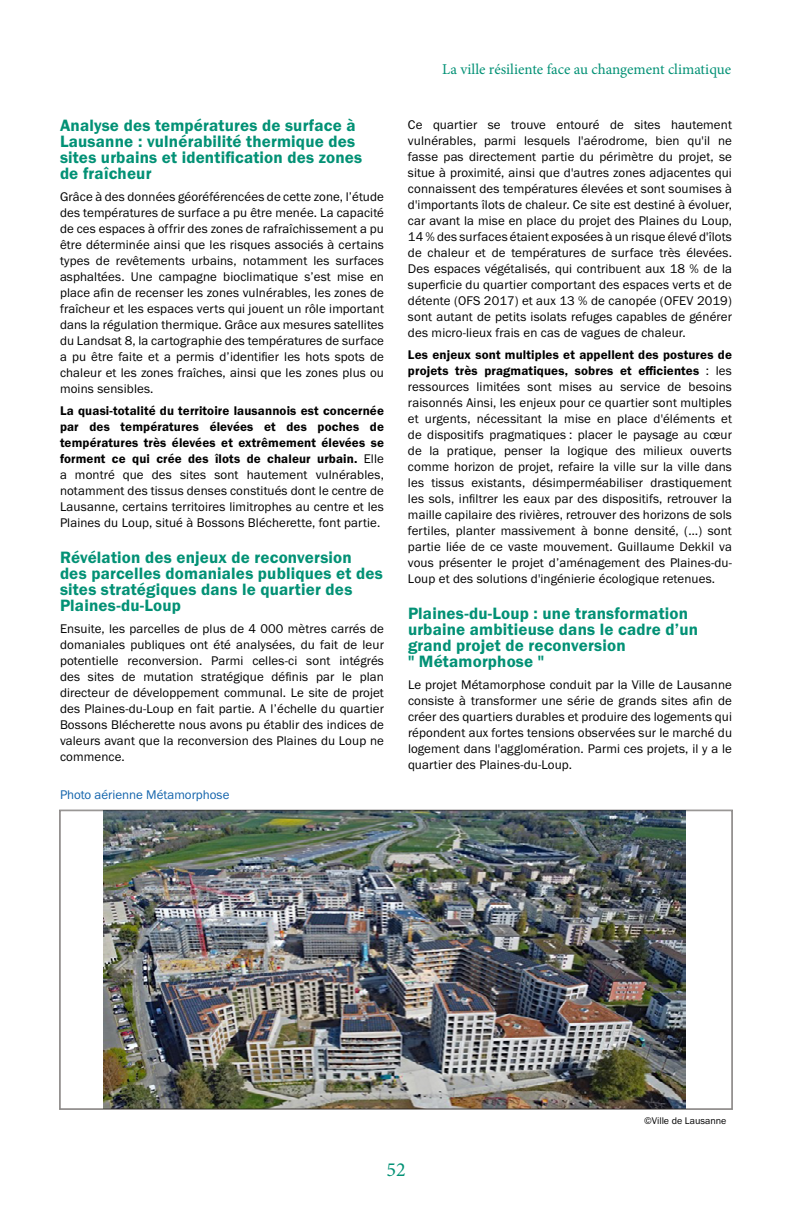
<style>
.page{position:relative;width:792px;height:1224px;background:#fff}
.page>*{position:absolute;margin:0;border:0;box-sizing:border-box;transform-origin:0 0}
.t1{font:20px "Minion Pro";color:#029175}
.t2{font:17px/16px "Franklin Gothic URW Dem";letter-spacing:.01em;color:#029175}
.t3{font:15px "Minion Pro";color:#029175}
.t4{font:13px/16px "Franklin Gothic URW Boo";letter-spacing:.01em;color:#000;text-align:justify}
.t5{font:13px/16px "Franklin Gothic URW Dem";letter-spacing:.01em;color:#000;text-align:justify}
.t6{font:13px "Franklin Gothic URW Boo";color:#1364ac}
.t7{font:10px "Franklin Gothic URW Boo";color:#000}
.s1{font-family:"Franklin Gothic URW Boo"}
</style>
<div class="page">
<img style="left:59px;top:810px;width:674px;height:300px">
<h2 class="t2" style="left:60px;top:117px;width:304px">Analyse des températures de surface à Lausanne : vulnérabilité thermique des sites urbains et identification des zones de fraîcheur</h2>
<p class="t4" style="left:60px;top:189px;width:326px">Grâce à des données géoréférencées de cette zone, l’étude des températures de surface a pu être menée. La capacité de ces espaces à offrir des zones de rafraîchissement a pu être déterminée ainsi que les risques associés à certains types de revêtements urbains, notamment les surfaces asphaltées. Une campagne bioclimatique s’est mise en place afin de recenser les zones vulnérables, les zones de fraîcheur et les espaces verts qui jouent un rôle important dans la régulation thermique. Grâce aux mesures satellites du Landsat 8, la cartographie des températures de surface a pu être faite et a permis d’identifier les hots spots de chaleur et les zones fraîches, ainsi que les zones plus ou moins sensibles.</p>
<p class="t5" style="left:60px;top:403px;width:326px">La quasi-totalité du territoire lausannois est concernée par des températures élevées et des poches de températures très élevées et extrêmement élevées se forment ce qui crée des îlots de chaleur urbain. <span class="s1">Elle</span></p>
<p class="t4" style="left:60px;top:467px;width:326px">a montré que des sites sont hautement vulnérables, notamment des tissus denses constitués dont le centre de Lausanne, certains territoires limitrophes au centre et les Plaines du Loup, situé à Bossons Blécherette, font partie.</p>
<h2 class="t2" style="left:60px;top:549px;width:324px">Révélation des enjeux de reconversion<br>des parcelles domaniales publiques et des sites stratégiques dans le quartier des Plaines-du-Loup</h2>
<p class="t4" style="left:60px;top:621px;width:326px">Ensuite, les parcelles de plus de 4 000 mètres carrés de domaniales publiques ont été analysées, du fait de leur potentielle reconversion. Parmi celles-ci sont intégrés des sites de mutation stratégique définis par le plan directeur de développement communal. Le site de projet des Plaines-du-Loup en fait partie. A l’échelle du quartier Bossons Blécherette nous avons pu établir des indices de valeurs avant que la reconversion des Plaines du Loup ne commence.</p>
<p class="t6" style="left:60px;top:787px;width:171px">Photo aérienne Métamorphose</p>
<p class="t3" style="left:442px;top:59px;width:291px">La ville résiliente face au changement climatique</p>
<p class="t4" style="left:408px;top:116px;width:326px">Ce quartier se trouve entouré de sites hautement vulnérables, parmi lesquels l'aérodrome, bien qu'il ne fasse pas directement partie du périmètre du projet, se situe à proximité, ainsi que d'autres zones adjacentes qui connaissent des températures élevées et sont soumises à d'importants îlots de chaleur. Ce site est destiné à évoluer, car avant la mise en place du projet des Plaines du Loup, 14 % des surfaces étaient exposées à un risque élevé d'îlots de chaleur et de températures de surface très élevées.<br>Des espaces végétalisés, qui contribuent aux 18 % de la superficie du quartier comportant des espaces verts et de détente (OFS 2017) et aux 13 % de canopée (OFEV 2019) sont autant de petits isolats refuges capables de générer des micro-lieux frais en cas de vagues de chaleur.</p>
<p class="t5" style="left:408px;top:346px;width:326px">Les enjeux sont multiples et appellent des postures de projets très pragmatiques, sobres et efficientes <span class="s1">: les</span></p>
<p class="t4" style="left:408px;top:378px;width:326px">ressources limitées sont mises au service de besoins raisonnés Ainsi, les enjeux pour ce quartier sont multiples et urgents, nécessitant la mise en place d'éléments et de dispositifs pragmatiques : placer le paysage au cœur de la pratique, penser la logique des milieux ouverts comme horizon de projet, refaire la ville sur la ville dans les tissus existants, désimperméabiliser drastiquement les sols, infiltrer les eaux par des dispositifs, retrouver la maille capilaire des rivières, retrouver des horizons de sols fertiles, planter massivement à bonne densité, (…) sont partie liée de ce vaste mouvement. Guillaume Dekkil va vous présenter le projet d’aménagement des Plaines-du-Loup et des solutions d'ingénierie écologique retenues.</p>
<h2 class="t2" style="left:408px;top:605px;width:292px">Plaines-du-Loup : une transformation urbaine ambitieuse dans le cadre d’un grand projet de reconversion<br>" Métamorphose "</h2>
<p class="t4" style="left:408px;top:676px;width:326px">Le projet Métamorphose conduit par la Ville de Lausanne consiste à transformer une série de grands sites afin de créer des quartiers durables et produire des logements qui répondent aux fortes tensions observées sur le marché du logement dans l'agglomération. Parmi ces projets, il y a le quartier des Plaines-du-Loup.</p>
<p class="t7" style="left:644px;top:1114px;width:84px">©Ville de Lausanne</p>
<h1 class="t1" style="left:386px;top:1156px;width:21px">52</h1>
</div>
